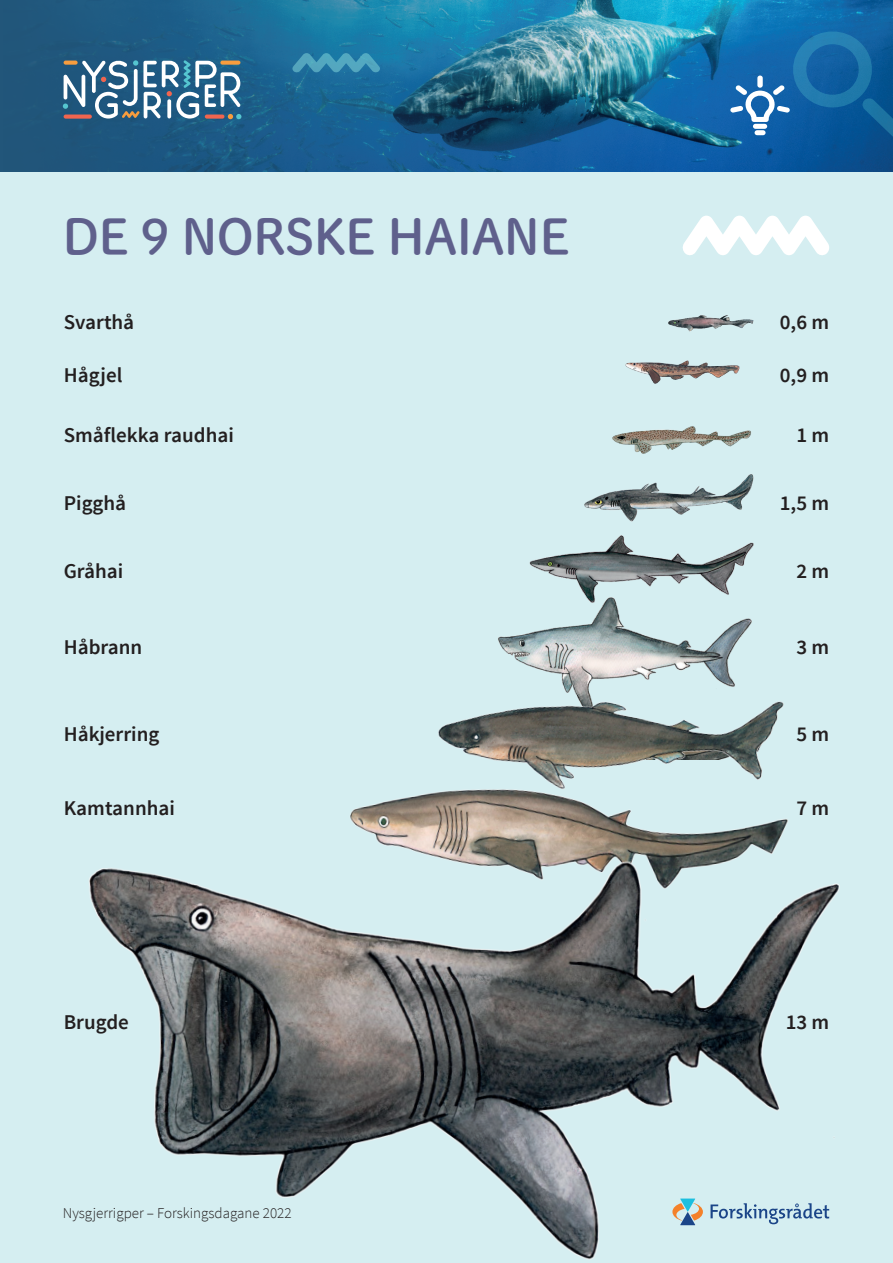
<style>
.page{position:relative;width:893px;height:1263px;background:#d5eef1}
.page>*{position:absolute;margin:0;border:0;box-sizing:border-box;transform-origin:0 0}
.t1{font:48px "DNP Shuei M Go Std B";color:#5f608c}
.t2{font:600 21px "Source Sans Pro";color:#231f20}
.t3{font:300 15px "Source Sans Pro";color:#231f20}
</style>
<div class="page">
<img style="left:691px;top:0;width:202px;height:172px">
<img style="left:0;top:0;width:691px;height:172px">
<svg style="left:682px;top:216px;width:147px;height:39px"></svg>
<svg style="left:292px;top:53px;width:88px;height:20px;background:#3b90b2"></svg>
<svg style="left:63px;top:60px;width:178px;height:59px;background:#6489a3"></svg>
<svg style="left:220px;top:61px;width:20px;height:4px"></svg>
<svg style="left:730px;top:30px;width:163px;height:123px;background:#1968a7"></svg>
<img style="left:515px;top:315px;width:239px;height:321px">
<img style="left:438px;top:636px;width:346px;height:114px">
<img style="left:350px;top:750px;width:438px;height:91px">
<img style="left:89px;top:841px;width:751px;height:419px">
<h1 class="t1" style="left:63px;top:202px;width:508px">DE 9 NORSKE HAIANE</h1>
<p class="t2" style="left:64px;top:308px;width:72px">Svarthå</p>
<p class="t2" style="left:64px;top:361px;width:60px">Hågjel</p>
<p class="t2" style="left:780px;top:308px;width:51px">0,6 m</p>
<p class="t2" style="left:780px;top:361px;width:51px">0,9 m</p>
<p class="t2" style="left:64px;top:422px;width:172px">Småflekka raudhai</p>
<p class="t2" style="left:796px;top:422px;width:34px">1 m</p>
<p class="t2" style="left:64px;top:490px;width:64px">Pigghå</p>
<p class="t2" style="left:780px;top:490px;width:51px">1,5 m</p>
<p class="t2" style="left:64px;top:558px;width:61px">Gråhai</p>
<p class="t2" style="left:796px;top:558px;width:34px">2 m</p>
<p class="t2" style="left:64px;top:634px;width:80px">Håbrann</p>
<p class="t2" style="left:796px;top:634px;width:34px">3 m</p>
<p class="t2" style="left:64px;top:720px;width:97px">Håkjerring</p>
<p class="t2" style="left:796px;top:720px;width:34px">5 m</p>
<p class="t2" style="left:64px;top:795px;width:113px">Kamtannhai</p>
<p class="t2" style="left:796px;top:795px;width:34px">7 m</p>
<p class="t2" style="left:64px;top:1008px;width:67px">Brugde</p>
<p class="t2" style="left:786px;top:1008px;width:45px">13 m</p>
<p class="t3" style="left:63px;top:1203px;width:230px">Nysgjerrigper – Forskingsdagane 2022</p>
</div>
